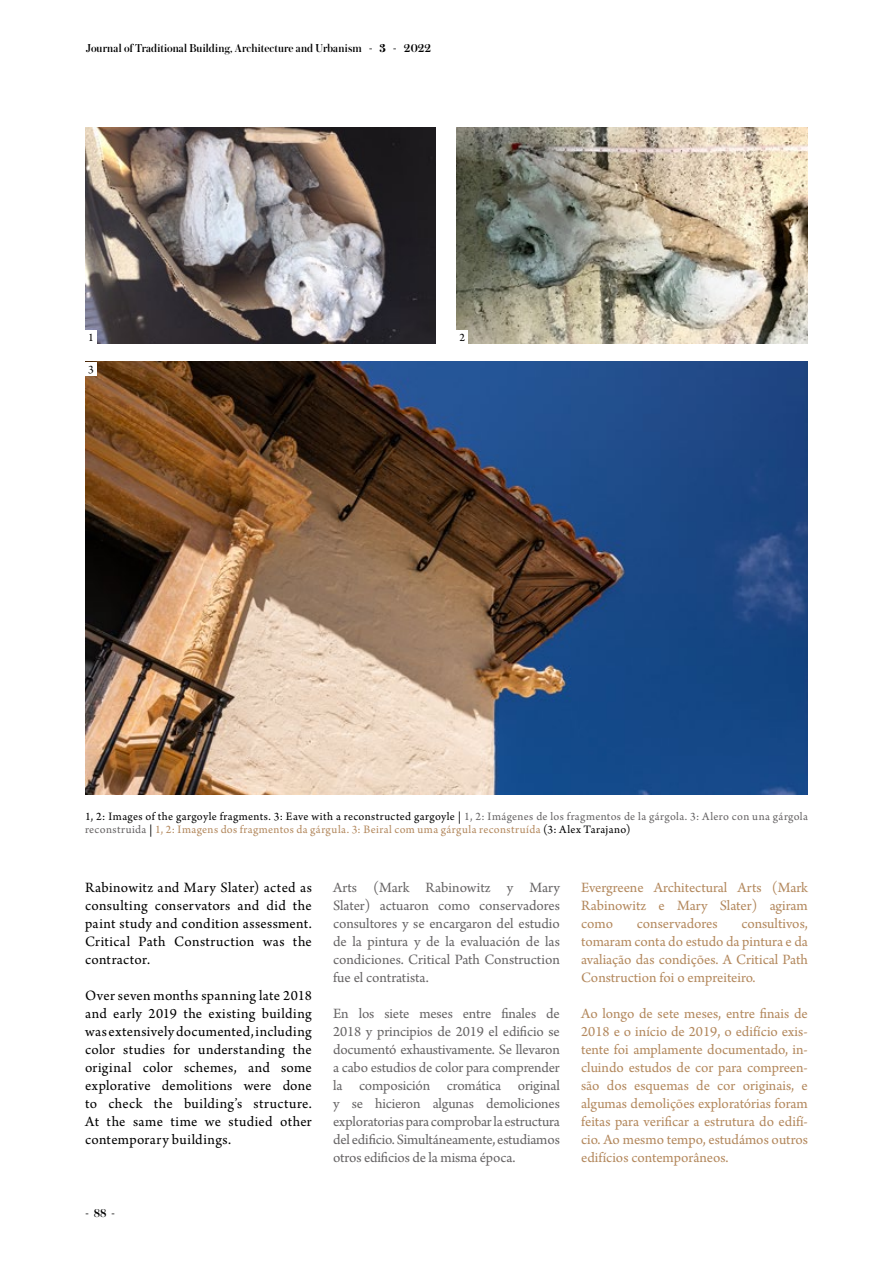
<style>
.page{position:relative;width:893px;height:1263px;background:#fff}
.page>*{position:absolute;margin:0;border:0;box-sizing:border-box;transform-origin:0 0}
.t1{font:15px/18px "Arno Pro";color:#b3885d;text-align:justify}
.t2{font:15px/18px "Arno Pro";letter-spacing:-.01em;color:#666465;text-align:justify}
.t3{font:15px/18px "Arno Pro";letter-spacing:.02em;color:#000;text-align:justify}
.t4{font:12px/13.5px "Arno Pro";letter-spacing:.03em;color:#000}
.t5{font:500 12px "Austin";letter-spacing:.01em;color:#000}
.s1{font-weight:700}
.s2{color:#666465}
.s3{color:#b3885d}
</style>
<div class="page">
<img style="left:85px;top:362px;width:723px;height:432px">
<img style="left:85px;top:128px;width:350px;height:216px">
<img style="left:456px;top:128px;width:352px;height:216px">
<div style="left:85px;top:330px;width:12px;height:14px;background:#fff"></div>
<div style="left:456px;top:330px;width:12px;height:14px;background:#fff"></div>
<div style="left:85px;top:362px;width:12px;height:13px;background:#fff"></div>
<p class="t5" style="left:86px;top:40px;width:347px">Journal of Traditional Building, Architecture and Urbanism - <span class="s1">3</span> - 2022</p>
<p class="t4" style="left:88px;top:331px;width:7px">1</p>
<p class="t4" style="left:459px;top:331px;width:7px">2</p>
<p class="t4" style="left:88px;top:363px;width:7px">3</p>
<p class="t4" style="left:85px;top:810px;width:724px">1, 2: Images of the gargoyle fragments. 3: Eave with a reconstructed gargoyle | <span class="s2">1, 2: Imágenes de los fragmentos de la gárgola. 3: Alero con una gárgola reconstruida</span> | <span class="s3">1, 2: Imagens dos fragmentos da gárgula. 3: Beiral com uma gárgula reconstruída</span> (3: Alex Tarajano)</p>
<p class="t3" style="left:85px;top:879px;width:228px">Rabinowitz and Mary Slater) acted as consulting conservators and did the paint study and condition assessment.<br>Critical Path Construction was the contractor.</p>
<p class="t3" style="left:85px;top:987px;width:228px">Over seven months spanning late 2018 and early 2019 the existing building was extensively documented, including color studies for understanding the original color schemes, and some explorative demolitions were done to check the building’s structure.<br>At the same time we studied other contemporary buildings.</p>
<p class="t5" style="left:85px;top:1205px;width:32px">- 88 -</p>
<p class="t2" style="left:333px;top:879px;width:228px">Arts (Mark Rabinowitz y Mary Slater) actuaron como conservadores consultores y se encargaron del estudio de la pintura y de la evaluación de las condiciones. Critical Path Construction fue el contratista.</p>
<p class="t2" style="left:333px;top:1005px;width:228px">En los siete meses entre finales de 2018 y principios de 2019 el edificio se documentó exhaustivamente. Se llevaron a cabo estudios de color para comprender la composición cromática original y se hicieron algunas demoliciones exploratorias para comprobar la estructura del edificio. Simultáneamente, estudiamos otros edificios de la misma época.</p>
<p class="t1" style="left:581px;top:879px;width:228px">Evergreene Architectural Arts (Mark Rabinowitz e Mary Slater) agiram como</p>
<p class="t1" style="left:581px;top:915px;width:228px;text-indent:160px">consultivos, tomaram conta do estudo da pintura e da avaliação das condições. A Critical Path Construction foi o empreiteiro.</p>
<p class="t1" style="left:581px;top:1005px;width:228px">Ao longo de sete meses, entre finais de 2018 e o início de 2019, o edifício exis&shy;tente foi amplamente documentado, in&shy;cluindo estudos de cor para compreen&shy;são dos esquemas de cor originais, e algumas demolições exploratórias foram feitas para verificar a estrutura do edifí&shy;cio. Ao mesmo tempo, estudámos outros edifícios contemporâneos.</p>
<p class="t1" style="left:637px;top:915px;width:82px">conservadores</p>
</div>
